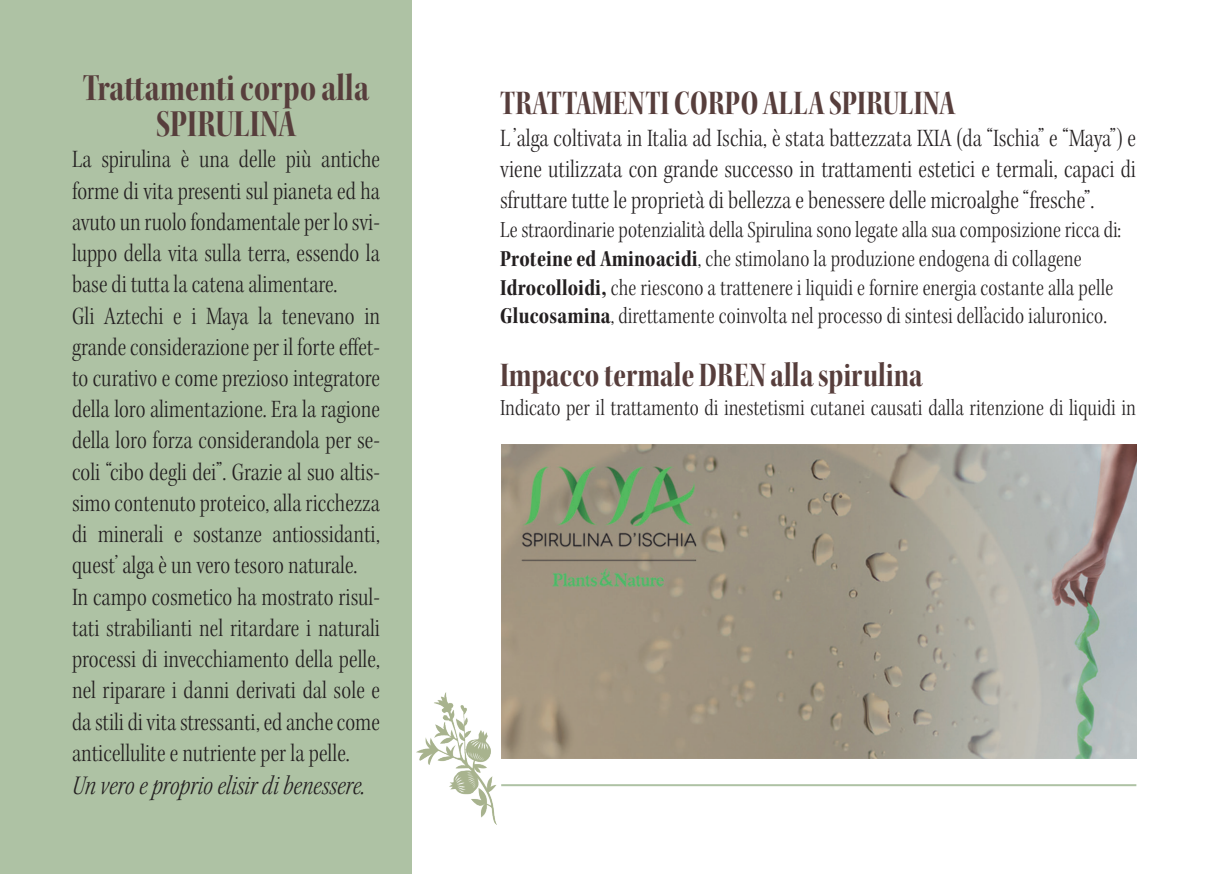
<style>
.page{position:relative;width:1225px;height:874px;background:#fff}
.page>*{position:absolute;margin:0;border:0;box-sizing:border-box;transform-origin:0 0}
.t1{font:40px/36px "Kepler Std Bold Cn Disp";color:#573e3c;text-align:center}
.t2{font:36px "Kepler Std Bold Cn Disp";letter-spacing:.005em;color:#573e3c}
.t3{font:28px "Kepler Std Light Cn It Subh";color:#231f20}
.t4{font:26px/31.2px "Kepler Std Light Cn Subh";color:#231f20;text-align:justify}
.t5{font:24px "Kepler Std Light Cn Subh";letter-spacing:.005em;color:#231f20}
.s1{font-family:"Kepler Std Bold Cn Subh"}
</style>
<div class="page">
<div style="left:0;top:0;width:412px;height:873px;background:#aec2a4"></div>
<hr style="left:501px;top:783px;width:635px;height:2px;background:#aec2a4">
<img style="left:417px;top:692px;width:79px;height:131px">
<img style="left:501px;top:444px;width:635px;height:313px">
<p class="t1" style="left:83px;top:70px;width:288px">Trattamenti corpo alla<br>SPIRULINA</p>
<p class="t4" style="left:72px;top:144px;width:309px">La spirulina è una delle più antiche forme di vita presenti sul pianeta ed ha avuto un ruolo fondamentale per lo svi&shy;luppo della vita sulla terra, essendo la base di tutta la catena alimentare.</p>
<p class="t4" style="left:72px;top:300px;width:309px">Gli Aztechi e i Maya la tenevano in grande considerazione per il forte effet&shy;to curativo e come prezioso integratore della loro alimentazione. Era la ragione della loro forza considerandola per se&shy;coli “cibo degli dei”. Grazie al suo altis&shy;simo contenuto proteico, alla ricchezza di minerali e sostanze antiossidanti, quest’ alga è un vero tesoro naturale.</p>
<p class="t4" style="left:72px;top:581px;width:309px">In campo cosmetico ha mostrato risul&shy;tati strabilianti nel ritardare i naturali processi di invecchiamento della pelle, nel riparare i danni derivati dal sole e da stili di vita stressanti, ed anche come anticellulite e nutriente per la pelle.</p>
<p class="t3" style="left:72px;top:769px;width:295px">Un vero e proprio elisir di benessere.</p>
<p class="t2" style="left:500px;top:83px;width:456px">TRATTAMENTI CORPO ALLA SPIRULINA</p>
<p class="t4" style="left:500px;top:122px;width:637px">L ’alga coltivata in Italia ad Ischia, è stata battezzata IXIA (da “Ischia” e “Maya”) e viene utilizzata con grande successo in trattamenti estetici e termali, capaci di sfruttare tutte le proprietà di bellezza e benessere delle microalghe “fresche”.</p>
<p class="t5" style="left:500px;top:216px;width:622px">Le straordinarie potenzialità della Spirulina sono legate alla sua composizione ricca di:</p>
<p class="t5" style="left:500px;top:245px;width:583px"><span class="s1">Proteine ed Aminoacidi</span>, che stimolano la produzione endogena di collagene</p>
<p class="t5" style="left:500px;top:274px;width:614px"><span class="s1">Idrocolloidi,</span> che riescono a trattenere i liquidi e fornire energia costante alla pelle</p>
<p class="t5" style="left:500px;top:303px;width:608px"><span class="s1">Glucosamina</span>, direttamente coinvolta nel processo di sintesi dell’acido ialuronico.</p>
<p class="t2" style="left:500px;top:355px;width:424px">Impacco termale DREN alla spirulina</p>
<p class="t5" style="left:500px;top:394px;width:637px">Indicato per il trattamento di inestetismi cutanei causati dalla ritenzione di liquidi in</p>
</div>
